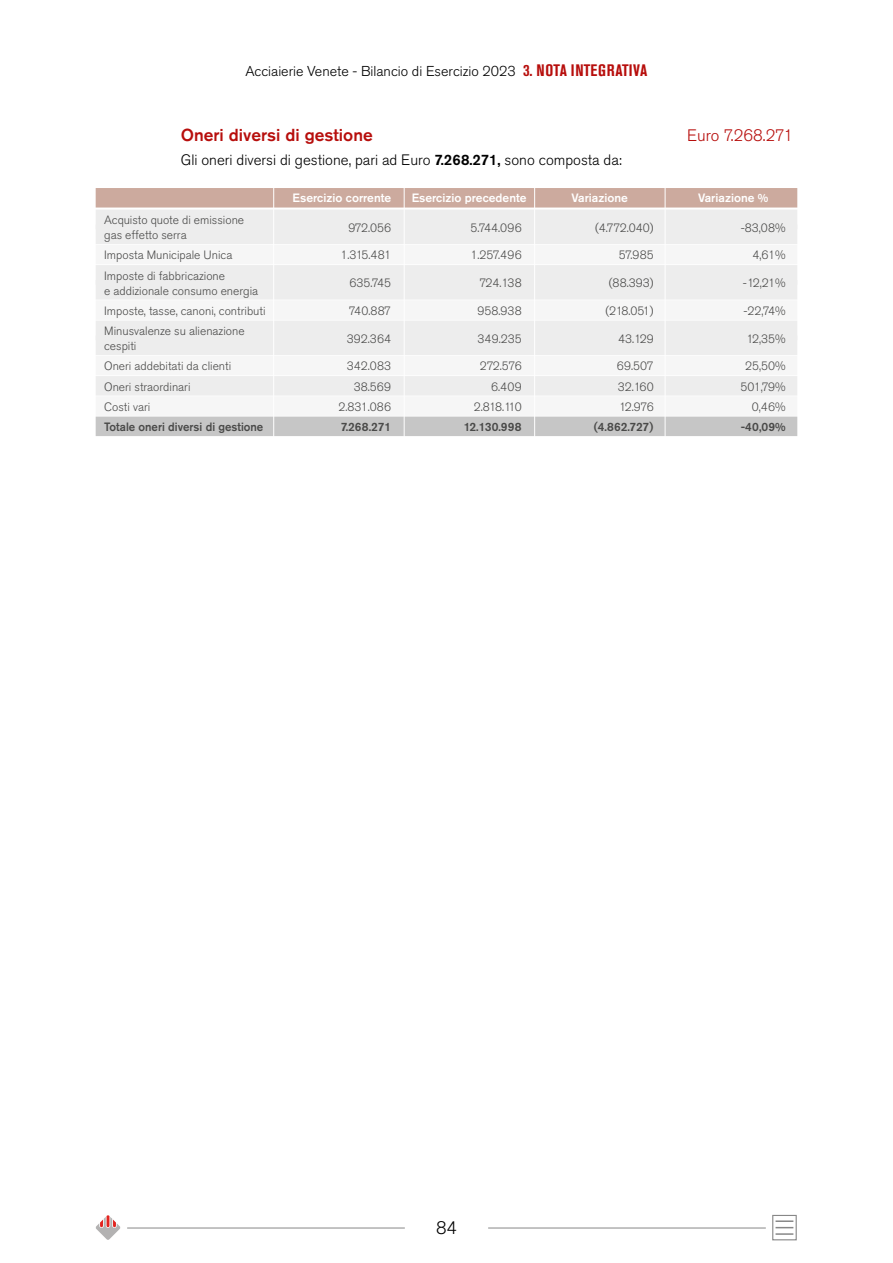
<style>
.page{position:relative;width:893px;height:1263px;background:#fff}
.page>*{position:absolute;margin:0;border:0;box-sizing:border-box;transform-origin:0 0}
.t1{font:300 18px "Akzidenz Grotesk Pro";color:#000}
.Testo_9_RIENTRO{font:500 17.25px "Akzidenz Grotesk Pro";color:#b70e0c}
.Testo_9_RIENTRO-2{font:300 16.5px "Akzidenz Grotesk Pro";color:#b70e0c}
.Testo_9_RIENTRO-3{font:300 15px "Akzidenz Grotesk Pro";color:#000}
.t2{font:300 14.25px "Akzidenz Grotesk Pro";color:#000}
.TAB_riga1_rosso{font:300 12px "Akzidenz Grotesk Pro";color:#4a4a49}
.TAB_riga_4_5{font:500 12px "Akzidenz Grotesk Pro";color:#fff}
.TAB_riga1_rosso-2{font:500 12px "Akzidenz Grotesk Pro";color:#4a4a49}
.TAB_riga1_rosso-3{font:500 12px "Akzidenz Grotesk Pro";color:#4a4a49;scale:.95 1}
.s1{font-weight:700;font-stretch:condensed;font-size:16.5px;color:#b70e0c}
.s2{font-weight:500}
</style>
<div class="page">
<div style="left:96px;top:188px;width:701px;height:20px;background:#ccaa9e"></div>
<div style="left:96px;top:210px;width:701px;height:19px;background:#ededed"></div>
<div style="left:96px;top:225px;width:701px;height:19px;background:#ededed"></div>
<div style="left:96px;top:245px;width:701px;height:19px;background:#f6f6f6"></div>
<div style="left:96px;top:265px;width:701px;height:20px;background:#ededed"></div>
<div style="left:96px;top:280px;width:701px;height:20px;background:#ededed"></div>
<div style="left:96px;top:300px;width:701px;height:20px;background:#f6f6f6"></div>
<div style="left:96px;top:321px;width:701px;height:19px;background:#ededed"></div>
<div style="left:96px;top:336px;width:701px;height:19px;background:#ededed"></div>
<div style="left:96px;top:356px;width:701px;height:19px;background:#f6f6f6"></div>
<div style="left:96px;top:376px;width:701px;height:20px;background:#ededed"></div>
<div style="left:96px;top:396px;width:701px;height:20px;background:#f6f6f6"></div>
<div style="left:96px;top:417px;width:701px;height:19px;background:#c6c6c6"></div>
<hr style="left:665px;top:184px;width:1px;height:263px;background:#fff">
<hr style="left:534px;top:184px;width:1px;height:263px;background:#fff">
<hr style="left:404px;top:184px;width:1px;height:263px;background:#fff">
<hr style="left:273px;top:184px;width:1px;height:263px;background:#fff">
<hr style="left:127px;top:1227px;width:278px;height:1px;background:#878787">
<hr style="left:488px;top:1227px;width:278px;height:1px;background:#878787">
<div style="left:772px;top:1215px;width:25px;height:25px;border:1px solid #878787"></div>
<svg style="left:775px;top:1220px;width:18px;height:15px"></svg>
<svg style="left:95px;top:1215px;width:26px;height:25px"></svg>
<p class="t2" style="left:245px;top:62px;width:404px">Acciaierie Venete - Bilancio di Esercizio 2023 <span class="s1">3. NOTA INTEGRATIVA</span></p>
<p class="Testo_9_RIENTRO" style="left:181px;top:123px;width:194px">Oneri diversi di gestione</p>
<p class="Testo_9_RIENTRO-2" style="left:687px;top:124px;width:108px">Euro 7.268.271</p>
<p class="Testo_9_RIENTRO-3" style="left:181px;top:150px;width:443px">Gli oneri diversi di gestione, pari ad Euro <span class="s2">7.268.271,</span> sono composta da:</p>
<p class="TAB_riga_4_5" style="left:293px;top:190px;width:100px">Esercizio corrente</p>
<p class="TAB_riga_4_5" style="left:412px;top:190px;width:116px">Esercizio precedente</p>
<p class="TAB_riga_4_5" style="left:571px;top:190px;width:58px">Variazione</p>
<p class="TAB_riga_4_5" style="left:698px;top:190px;width:72px">Variazione %</p>
<p class="TAB_riga1_rosso" style="left:104px;top:212px;width:142px">Acquisto quote di emissione</p>
<p class="TAB_riga1_rosso" style="left:104px;top:227px;width:84px">gas effetto serra</p>
<p class="TAB_riga1_rosso" style="left:348px;top:220px;width:44px">972.056</p>
<p class="TAB_riga1_rosso" style="left:470px;top:220px;width:53px">5.744.096</p>
<p class="TAB_riga1_rosso" style="left:595px;top:220px;width:60px">(4.772.040)</p>
<p class="TAB_riga1_rosso" style="left:741px;top:220px;width:46px">-83,08%</p>
<p class="TAB_riga1_rosso" style="left:104px;top:247px;width:130px">Imposta Municipale Unica</p>
<p class="TAB_riga1_rosso" style="left:340px;top:247px;width:52px">1.315.481</p>
<p class="TAB_riga1_rosso" style="left:470px;top:247px;width:53px">1.257.496</p>
<p class="TAB_riga1_rosso" style="left:619px;top:247px;width:37px">57.985</p>
<p class="TAB_riga1_rosso" style="left:752px;top:247px;width:35px">4,61%</p>
<p class="TAB_riga1_rosso" style="left:104px;top:268px;width:122px">Imposte di fabbricazione</p>
<p class="TAB_riga1_rosso" style="left:104px;top:283px;width:156px">e addizionale consumo energia</p>
<p class="TAB_riga1_rosso" style="left:349px;top:275px;width:43px">635.745</p>
<p class="TAB_riga1_rosso" style="left:479px;top:275px;width:44px">724.138</p>
<p class="TAB_riga1_rosso" style="left:609px;top:275px;width:46px">(88.393)</p>
<p class="TAB_riga1_rosso" style="left:743px;top:275px;width:44px">-12,21%</p>
<p class="TAB_riga1_rosso" style="left:104px;top:303px;width:163px">Imposte, tasse, canoni, contributi</p>
<p class="TAB_riga1_rosso" style="left:349px;top:303px;width:44px">740.887</p>
<p class="TAB_riga1_rosso" style="left:477px;top:303px;width:46px">958.938</p>
<p class="TAB_riga1_rosso" style="left:605px;top:303px;width:50px">(218.051)</p>
<p class="TAB_riga1_rosso" style="left:743px;top:303px;width:44px">-22,74%</p>
<p class="TAB_riga1_rosso" style="left:104px;top:323px;width:142px">Minusvalenze su alienazione</p>
<p class="TAB_riga1_rosso" style="left:104px;top:338px;width:34px">cespiti</p>
<p class="TAB_riga1_rosso" style="left:347px;top:331px;width:46px">392.364</p>
<p class="TAB_riga1_rosso" style="left:477px;top:331px;width:46px">349.235</p>
<p class="TAB_riga1_rosso" style="left:618px;top:331px;width:37px">43.129</p>
<p class="TAB_riga1_rosso" style="left:746px;top:331px;width:41px">12,35%</p>
<p class="TAB_riga1_rosso" style="left:104px;top:358px;width:129px">Oneri addebitati da clienti</p>
<p class="TAB_riga1_rosso" style="left:347px;top:358px;width:46px">342.083</p>
<p class="TAB_riga1_rosso" style="left:480px;top:358px;width:43px">272.576</p>
<p class="TAB_riga1_rosso" style="left:617px;top:358px;width:38px">69.507</p>
<p class="TAB_riga1_rosso" style="left:745px;top:358px;width:42px">25,50%</p>
<p class="TAB_riga1_rosso" style="left:104px;top:379px;width:88px">Oneri straordinari</p>
<p class="TAB_riga1_rosso" style="left:354px;top:379px;width:39px">38.569</p>
<p class="TAB_riga1_rosso" style="left:491px;top:379px;width:32px">6.409</p>
<p class="TAB_riga1_rosso" style="left:618px;top:379px;width:37px">32.160</p>
<p class="TAB_riga1_rosso" style="left:741px;top:379px;width:47px">501,79%</p>
<p class="TAB_riga1_rosso" style="left:104px;top:399px;width:48px">Costi vari</p>
<p class="TAB_riga1_rosso" style="left:338px;top:399px;width:54px">2.831.086</p>
<p class="TAB_riga1_rosso" style="left:474px;top:399px;width:49px">2.818.110</p>
<p class="TAB_riga1_rosso" style="left:619px;top:399px;width:36px">12.976</p>
<p class="TAB_riga1_rosso" style="left:752px;top:399px;width:35px">0,46%</p>
<p class="TAB_riga1_rosso-3" style="left:104px;top:419px;width:169px">Totale oneri diversi di gestione</p>
<p class="TAB_riga1_rosso-2" style="left:341px;top:419px;width:52px">7.268.271</p>
<p class="TAB_riga1_rosso-2" style="left:464px;top:419px;width:59px">12.130.998</p>
<p class="TAB_riga1_rosso-2" style="left:594px;top:419px;width:61px">(4.862.727)</p>
<p class="TAB_riga1_rosso-2" style="left:741px;top:419px;width:46px">-40,09%</p>
<h1 class="t1" style="left:436px;top:1216px;width:22px">84</h1>
</div>
